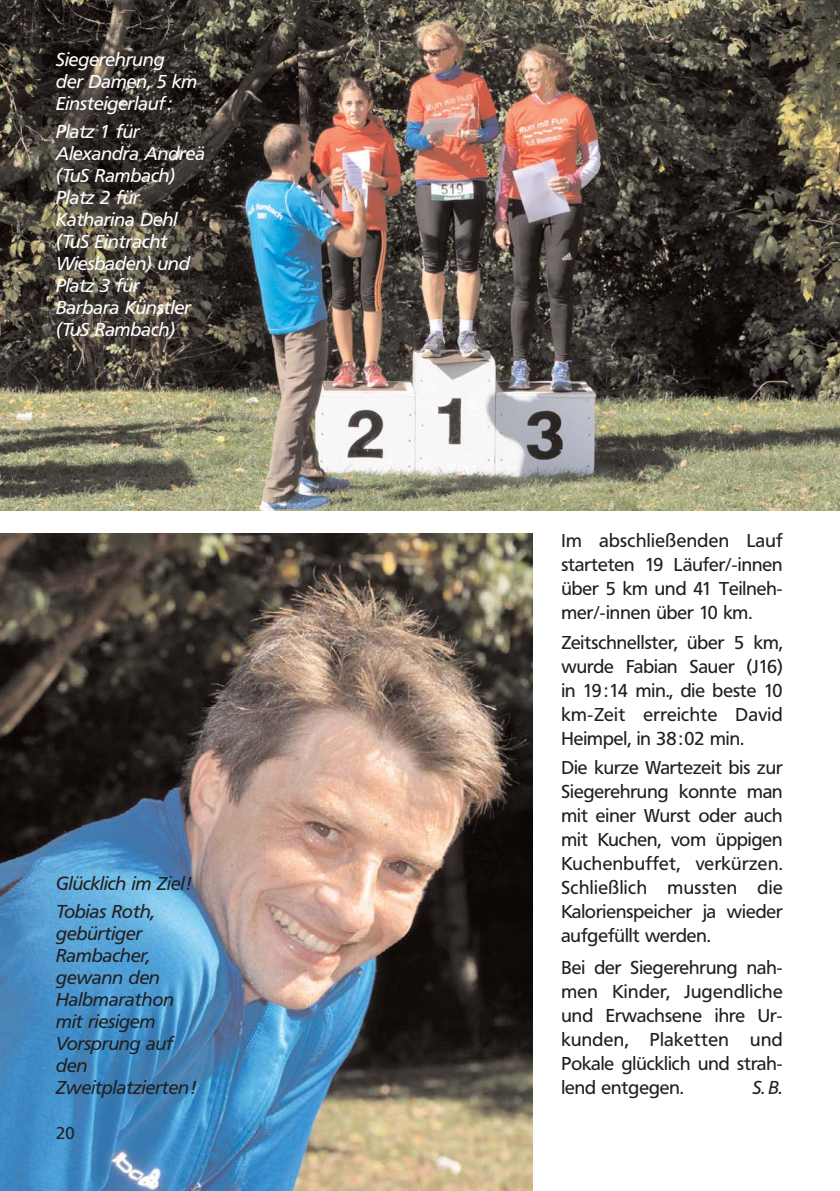
<style>
.page{position:relative;width:840px;height:1191px;background:#fff}
.page>*{position:absolute;margin:0;border:0;box-sizing:border-box;transform-origin:0 0}
.t1{font:18.4px/24px "Frutiger BQ";color:#231f20;text-align:justify}
.t2{font:italic 18.4px/22px "Frutiger BQ";color:#fff}
.t3{font:italic 18.4px/22px "Frutiger BQ";color:#231f20}
.t4{font:17px "Frutiger BQ";color:#231f20}
</style>
<div class="page">
<img style="left:0;top:0;width:839px;height:511px">
<img style="left:0;top:533px;width:532px;height:658px">
<p class="t2" style="left:56px;top:50px;width:143px">Siegerehrung<br>der Damen, 5 km<br>Einsteigerlauf:</p>
<p class="t2" style="left:56px;top:122px;width:150px">Platz 1 für<br>Alexandra Andreä (TuS Rambach)<br>Platz 2 für<br>Katharina Dehl (TuS Eintracht<br>Wiesbaden) und<br>Platz 3 für<br>Barbara Künstler (TuS Rambach)</p>
<p class="t3" style="left:56px;top:871px;width:136px;line-height:27.6px">Glücklich im Ziel!<br>Tobias Roth,</p>
<p class="t3" style="left:56px;top:924px;width:141px">gebürtiger<br>Rambacher, gewann den<br>Halbmarathon mit riesigem<br>Vorsprung auf den<br>Zweitplatzierten!</p>
<p class="t4" style="left:56px;top:1124px;width:20px">20</p>
<p class="t1" style="left:561px;top:529px;width:223px">Im abschließenden Lauf starteten 19 Läufer/-innen über 5 km und 41 Teilneh&shy;mer/-innen über 10 km.</p>
<p class="t1" style="left:561px;top:631px;width:223px">Zeitschnellster, über 5 km, wurde Fabian Sauer (J16) in 19:14 min., die beste 10 km-Zeit erreichte David Heimpel, in 38:02 min.</p>
<p class="t1" style="left:561px;top:757px;width:223px">Die kurze Wartezeit bis zur Siegerehrung konnte man mit einer Wurst oder auch mit Kuchen, vom üppigen Kuchenbuffet, verkürzen.<br>Schließlich mussten die Kalorienspeicher ja wieder aufgefüllt werden.</p>
<p class="t1" style="left:561px;top:956px;width:223px">Bei der Siegerehrung nah&shy;men Kinder, Jugendliche und Erwachsene ihre Ur&shy;kunden, Plaketten und Pokale glücklich und strah&shy;lend entgegen.</p>
<p class="t3" style="left:752px;top:1078px;width:31px">S. B.</p>
</div>
